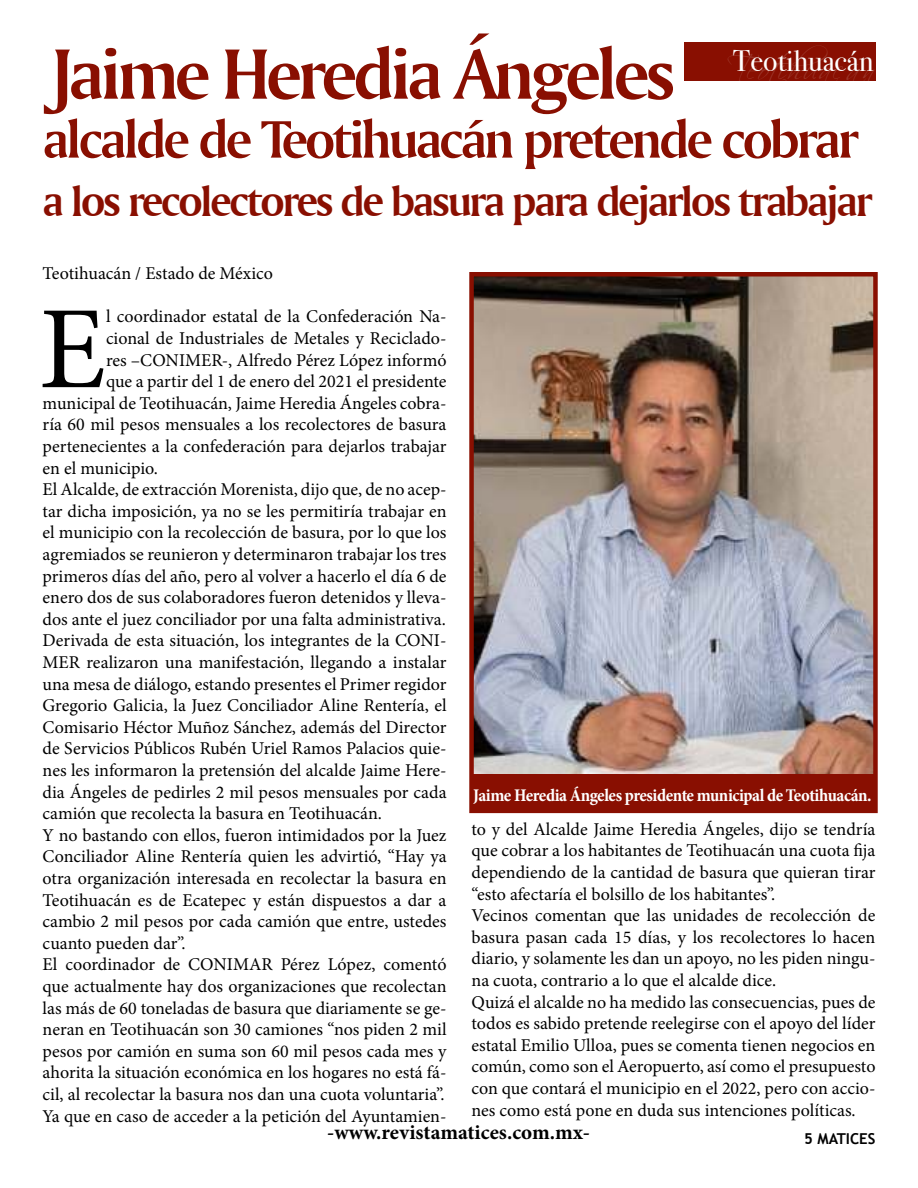
<style>
.page{position:relative;width:918px;height:1188px;background:#fff}
.page>*{position:absolute;margin:0;border:0;box-sizing:border-box;transform-origin:0 0}
.t1{font:117.75px "Minion Pro";color:#000}
.t2{font:75px "Amerigo BT Bold A";letter-spacing:-.05em;color:#890f01}
.t3{font:55.5px "Amerigo BT Bold A";letter-spacing:-.05em;color:#890f01}
.t4{font:45px "Amerigo BT Bold A";letter-spacing:-.05em;color:#890f01}
.t5{font:30px "Scriptina";letter-spacing:.035em;color:#fff}
.t6{font:30px "Bodoni Svty Two ITCTT";color:#fff}
.t7{font:700 21px "Minion Pro";color:#000}
.t8{font:18px/21.6px "Minion Pro";color:#000}
.t9{font:700 condensed 18px "Minion Pro";letter-spacing:-.025em;color:#fff}
.t10{font:700 15px "Trebuchet MS";color:#000}
</style>
<div class="page">
<div style="left:684px;top:43px;width:191px;height:38px;background:#890f01"></div>
<img style="left:474px;top:277px;width:399px;height:498px">
<div style="left:469px;top:272px;width:409px;height:541px;border:4px solid #890f01"></div>
<div style="left:472px;top:775px;width:402px;height:38px;background:#890f01"></div>
<h2 class="t2" style="left:51px;top:46px;width:626px">Jaime Heredia Ángeles</h2>
<h3 class="t5" style="left:726px;top:51px;width:151px">Teotihuacán</h3>
<h3 class="t6" style="left:733px;top:48px;width:142px">Teotihuacán</h3>
<h3 class="t3" style="left:43px;top:118px;width:817px">alcalde de Teotihuacán pretende cobrar</h3>
<h3 class="t4" style="left:43px;top:184px;width:831px">a los recolectores de basura para dejarlos trabajar</h3>
<p class="t8" style="left:43px;top:263px;width:232px">Teotihuacán / Estado de México</p>
<h1 class="t1" style="left:39px;top:292px;width:68px">E</h1>
<p class="t8" style="left:106px;top:307px;width:342px">l coordinador estatal de la Confederación Na-</p>
<p class="t8" style="left:106px;top:328px;width:342px">cional de Industriales de Metales y Reciclado-</p>
<p class="t8" style="left:106px;top:350px;width:342px">res –CONIMER-, Alfredo Pérez López informó</p>
<p class="t8" style="left:106px;top:371px;width:342px">que a partir del 1 de enero del 2021 el presidente</p>
<p class="t8" style="left:43px;top:393px;width:405px">municipal de Teotihuacán, Jaime Heredia Ángeles cobra-</p>
<p class="t8" style="left:43px;top:415px;width:405px">ría 60 mil pesos mensuales a los recolectores de basura</p>
<p class="t8" style="left:43px;top:436px;width:405px">pertenecientes a la confederación para dejarlos trabajar</p>
<p class="t8" style="left:43px;top:458px;width:117px">en el municipio.</p>
<p class="t8" style="left:43px;top:479px;width:406px">El Alcalde, de extracción Morenista, dijo que, de no acep-</p>
<p class="t8" style="left:43px;top:501px;width:405px">tar dicha imposición, ya no se les permitiría trabajar en</p>
<p class="t8" style="left:43px;top:523px;width:405px">el municipio con la recolección de basura, por lo que los</p>
<p class="t8" style="left:43px;top:544px;width:405px">agremiados se reunieron y determinaron trabajar los tres</p>
<p class="t8" style="left:43px;top:566px;width:405px">primeros días del año, pero al volver a hacerlo el día 6 de</p>
<p class="t8" style="left:43px;top:587px;width:405px">enero dos de sus colaboradores fueron detenidos y lleva-</p>
<p class="t8" style="left:43px;top:609px;width:405px">dos ante el juez conciliador por una falta administrativa.</p>
<p class="t8" style="left:43px;top:631px;width:405px">Derivada de esta situación, los integrantes de la CONI-</p>
<p class="t8" style="left:43px;top:652px;width:405px">MER realizaron una manifestación, llegando a instalar</p>
<p class="t8" style="left:43px;top:674px;width:405px">una mesa de diálogo, estando presentes el Primer regidor</p>
<p class="t8" style="left:43px;top:695px;width:405px">Gregorio Galicia, la Juez Conciliador Aline Rentería, el</p>
<p class="t8" style="left:43px;top:717px;width:405px">Comisario Héctor Muñoz Sánchez, además del Director</p>
<p class="t8" style="left:43px;top:739px;width:405px">de Servicios Públicos Rubén Uriel Ramos Palacios quie-</p>
<p class="t8" style="left:43px;top:760px;width:405px">nes les informaron la pretensión del alcalde Jaime Here-</p>
<p class="t8" style="left:43px;top:782px;width:405px">dia Ángeles de pedirles 2 mil pesos mensuales por cada</p>
<p class="t8" style="left:43px;top:803px;width:341px">camión que recolecta la basura en Teotihuacán.</p>
<p class="t8" style="left:43px;top:825px;width:405px">Y no bastando con ellos, fueron intimidados por la Juez</p>
<p class="t8" style="left:43px;top:847px;width:405px">Conciliador Aline Rentería quien les advirtió, “Hay ya</p>
<p class="t8" style="left:43px;top:868px;width:405px">otra organización interesada en recolectar la basura en</p>
<p class="t8" style="left:43px;top:890px;width:405px">Teotihuacán es de Ecatepec y están dispuestos a dar a</p>
<p class="t8" style="left:43px;top:911px;width:405px">cambio 2 mil pesos por cada camión que entre, ustedes</p>
<p class="t8" style="left:43px;top:933px;width:145px">cuanto pueden dar”.</p>
<p class="t8" style="left:43px;top:955px;width:405px">El coordinador de CONIMAR Pérez López, comentó</p>
<p class="t8" style="left:43px;top:976px;width:405px">que actualmente hay dos organizaciones que recolectan</p>
<p class="t8" style="left:43px;top:998px;width:405px">las más de 60 toneladas de basura que diariamente se ge-</p>
<p class="t8" style="left:43px;top:1019px;width:405px">neran en Teotihuacán son 30 camiones “nos piden 2 mil</p>
<p class="t8" style="left:43px;top:1041px;width:405px">pesos por camión en suma son 60 mil pesos cada mes y</p>
<p class="t8" style="left:43px;top:1063px;width:405px">ahorita la situación económica en los hogares no está fá-</p>
<p class="t8" style="left:43px;top:1084px;width:403px">cil, al recolectar la basura nos dan una cuota voluntaria”.</p>
<p class="t8" style="left:43px;top:1106px;width:405px">Ya que en caso de acceder a la petición del Ayuntamien-</p>
<p class="t9" style="left:473px;top:786px;width:400px">Jaime Heredia Ángeles presidente municipal de Teotihuacán.</p>
<p class="t8" style="left:472px;top:819px;width:405px">to y del Alcalde Jaime Heredia Ángeles, dijo se tendría que cobrar a los habitantes de Teotihuacán una cuota fija dependiendo de la cantidad de basura que quieran tirar “esto afectaría el bolsillo de los habitantes”.<br>Vecinos comentan que las unidades de recolección de basura pasan cada 15 días, y los recolectores lo hacen diario, y solamente les dan un apoyo, no les piden ningu&shy;na cuota, contrario a lo que el alcalde dice.<br>Quizá el alcalde no ha medido las consecuencias, pues de todos es sabido pretende reelegirse con el apoyo del líder estatal Emilio Ulloa, pues se comenta tienen negocios en común, como son el Aeropuerto, así como el presupuesto con que contará el municipio en el 2022, pero con accio&shy;nes como está pone en duda sus intenciones políticas.</p>
<p class="t7" style="left:327px;top:1124px;width:264px">-www.revistamatices.com.mx-</p>
<p class="t10" style="left:804px;top:1130px;width:73px">5 MATICES</p>
</div>
